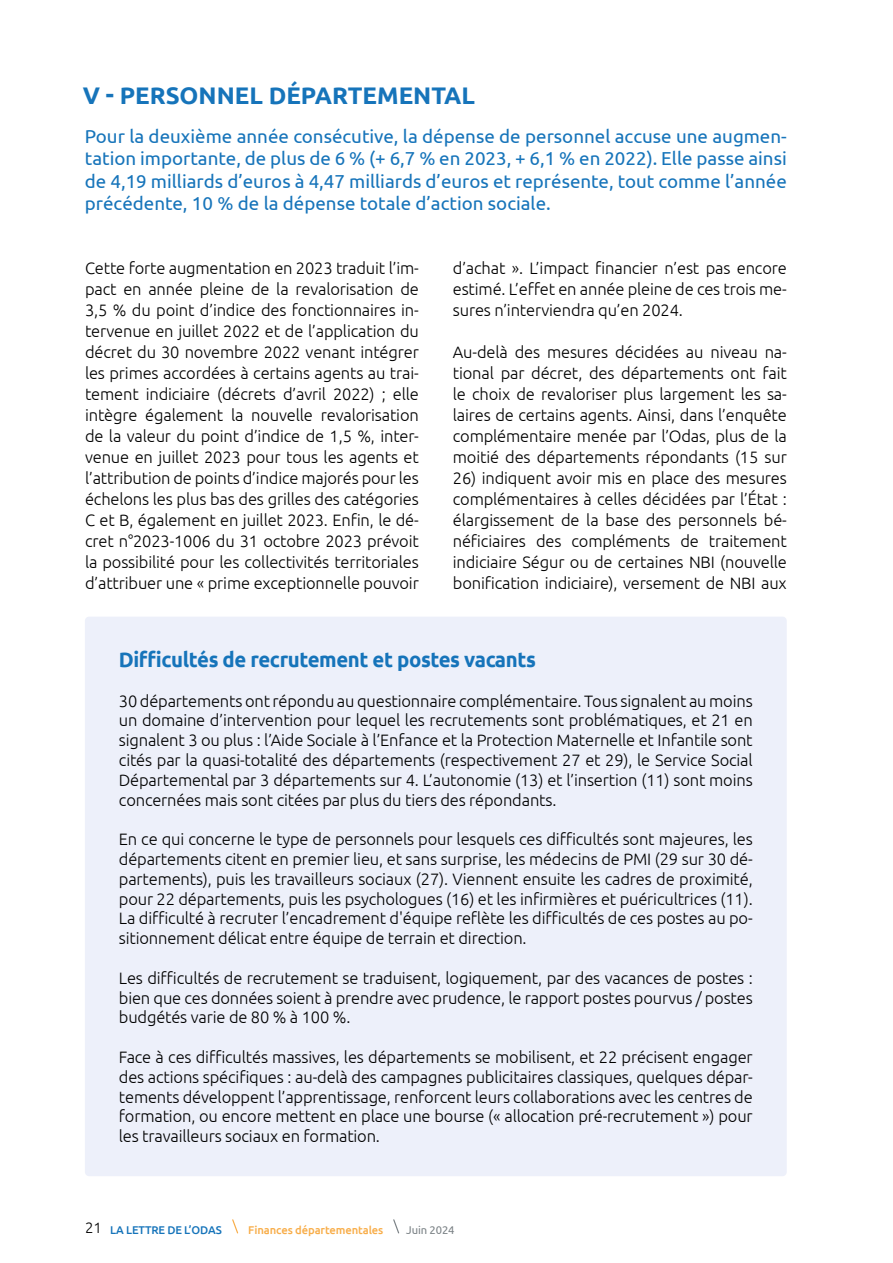
<style>
.page{position:relative;width:893px;height:1263px;background:#fff}
.page>*{position:absolute;margin:0;border:0;box-sizing:border-box;transform-origin:0 0}
.t1{font:700 24px "Ubuntu";color:#1674ba}
.t2{font:700 21px "Ubuntu";letter-spacing:-.02em;color:#1674ba}
.t3{font:18.75px/22.5px "Ubuntu";color:#1674ba;text-align:justify}
.t4{font:300 16.5px/21px "Ubuntu";letter-spacing:-.01em;color:#000;text-align:justify}
.t5{font:500 11.25px "Ubuntu";letter-spacing:-.01em;color:#f8ad49}
.t6{font:500 11.25px "Ubuntu";letter-spacing:-.01em;color:#1674ba}
.t7{font:11.25px "Ubuntu";letter-spacing:-.01em;color:#7b8286}
.s1{font-weight:300;font-size:15px;color:#000}
</style>
<div class="page">
<div style="left:85px;top:617px;width:702px;height:559px;background:#edf0fa;border-radius:4px"></div>
<svg style="left:393px;top:1219px;width:7px;height:15px"></svg>
<svg style="left:232px;top:1219px;width:7px;height:15px"></svg>
<h1 class="t1" style="left:83px;top:81px;width:394px">V - PERSONNEL DÉPARTEMENTAL</h1>
<p class="t3" style="left:85px;top:124px;width:703px">Pour la deuxième année consécutive, la dépense de personnel accuse une augmen&shy;tation importante, de plus de 6 % (+ 6,7 % en 2023, + 6,1 % en 2022). Elle passe ainsi de 4,19 milliards d’euros à 4,47 milliards d’euros et représente, tout comme l’année précédente, 10 % de la dépense totale d’action sociale.</p>
<p class="t4" style="left:85px;top:257px;width:335px">Cette forte augmentation en 2023 traduit l’im&shy;pact en année pleine de la revalorisation de 3,5 % du point d’indice des fonctionnaires in&shy;tervenue en juillet 2022 et de l’application du décret du 30 novembre 2022 venant intégrer les primes accordées à certains agents au trai&shy;tement indiciaire (décrets d’avril 2022) ; elle intègre également la nouvelle revalorisation de la valeur du point d’indice de 1,5 %, inter&shy;venue en juillet 2023 pour tous les agents et l’attribution de points d’indice majorés pour les échelons les plus bas des grilles des catégories C et B, également en juillet 2023. Enfin, le dé&shy;cret n°2023-1006 du 31 octobre 2023 prévoit la possibilité pour les collectivités territoriales d’attribuer une « prime exceptionnelle pouvoir</p>
<p class="t4" style="left:453px;top:257px;width:335px">d’achat ». L’impact financier n’est pas encore estimé. L’effet en année pleine de ces trois me&shy;sures n’interviendra qu’en 2024.</p>
<p class="t4" style="left:453px;top:341px;width:335px">Au-delà des mesures décidées au niveau na&shy;tional par décret, des départements ont fait le choix de revaloriser plus largement les sa&shy;laires de certains agents. Ainsi, dans l’enquête complémentaire menée par l’Odas, plus de la moitié des départements répondants (15 sur</p>
<p class="t4" style="left:453px;top:467px;width:335px">26) indiquent avoir mis en place des mesures complémentaires à celles décidées par l’État : élargissement de la base des personnels bé&shy;néficiaires des compléments de traitement indiciaire Ségur ou de certaines NBI (nouvelle bonification indiciaire), versement de NBI aux</p>
<p class="t2" style="left:119px;top:647px;width:418px">Difficultés de recrutement et postes vacants</p>
<p class="t4" style="left:119px;top:690px;width:635px;line-height:19.8px">30 départements ont répondu au questionnaire complémentaire. Tous signalent au moins un domaine d’intervention pour lequel les recrutements sont problématiques, et 21 en signalent 3 ou plus : l’Aide Sociale à l’Enfance et la Protection Maternelle et Infantile sont cités par la quasi-totalité des départements (respectivement 27 et 29), le Service Social Départemental par 3 départements sur 4. L’autonomie (13) et l’insertion (11) sont moins concernées mais sont citées par plus du tiers des répondants.</p>
<p class="t4" style="left:119px;top:829px;width:635px;line-height:19.8px">En ce qui concerne le type de personnels pour lesquels ces difficultés sont majeures, les départements citent en premier lieu, et sans surprise, les médecins de PMI (29 sur 30 dé&shy;partements), puis les travailleurs sociaux (27). Viennent ensuite les cadres de proximité, pour 22 départements, puis les psychologues (16) et les infirmières et puéricultrices (11).<br>La difficulté à recruter l’encadrement d'équipe reflète les difficultés de ces postes au po&shy;sitionnement délicat entre équipe de terrain et direction.</p>
<p class="t4" style="left:119px;top:967px;width:635px;line-height:19.8px">Les difficultés de recrutement se traduisent, logiquement, par des vacances de postes : bien que ces données soient à prendre avec prudence, le rapport postes pourvus / postes budgétés varie de 80 % à 100 %.</p>
<p class="t4" style="left:119px;top:1047px;width:635px;line-height:19.8px">Face à ces difficultés massives, les départements se mobilisent, et 22 précisent engager des actions spécifiques : au-delà des campagnes publicitaires classiques, quelques dépar&shy;tements développent l’apprentissage, renforcent leurs collaborations avec les centres de formation, ou encore mettent en place une bourse (« allocation pré-recrutement ») pour les travailleurs sociaux en formation.</p>
<p class="t6" style="left:85px;top:1222px;width:138px"><span class="s1">21</span> LA LETTRE DE L’ODAS</p>
<p class="t5" style="left:248px;top:1222px;width:137px">Finances départementales</p>
<p class="t7" style="left:406px;top:1223px;width:50px">Juin 2024</p>
</div>
